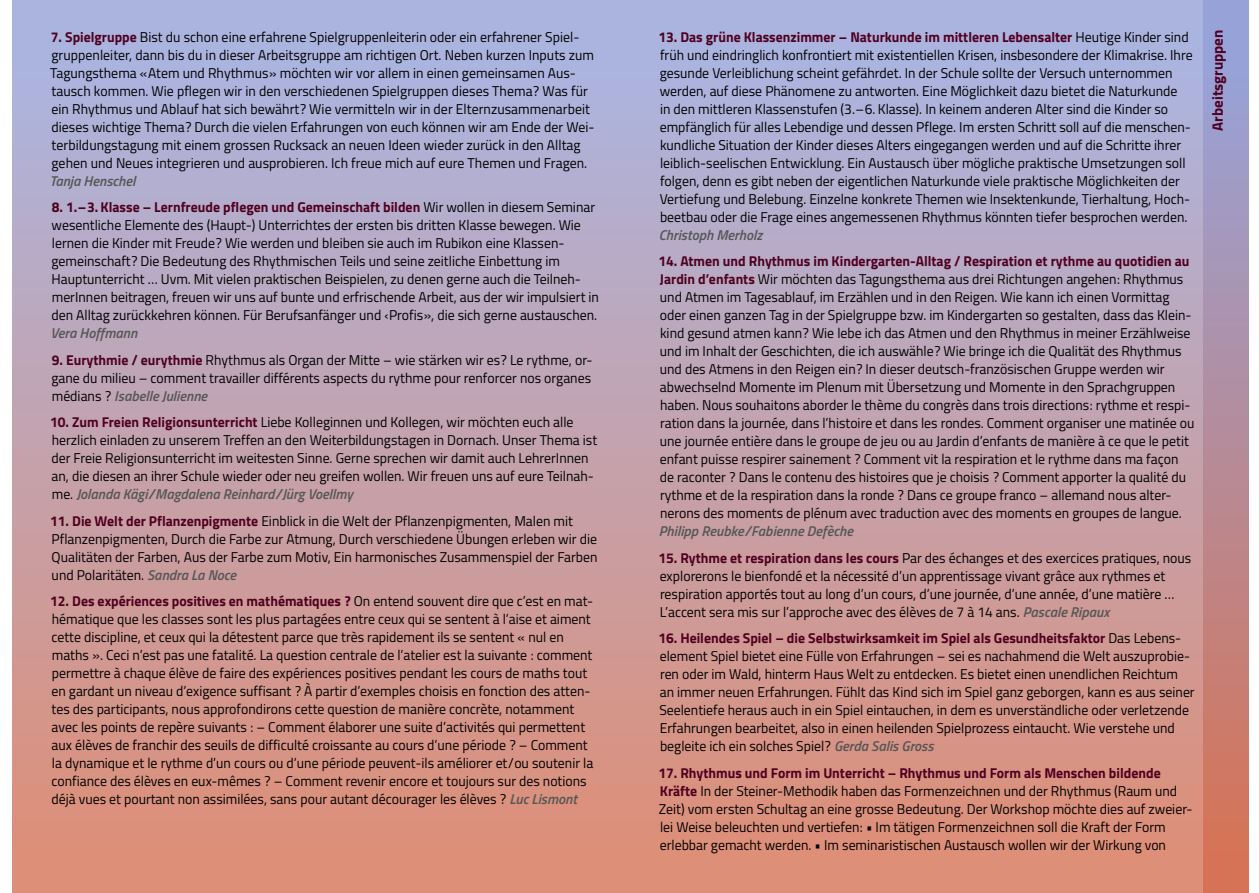
<style>
.page{position:relative;width:1259px;height:893px;background:#fff}
.page>*{position:absolute;margin:0;border:0;box-sizing:border-box;transform-origin:0 0}
.t1{font:700 15px "Titillium";color:#500020}
.t2{font:14.25px/18px "Titillium";color:#000}
.t3{font:italic 600 14.25px "Titillium";color:#555756}
.s1{font-weight:700;color:#500020}
.s2{font-weight:600;font-style:italic;color:#555756}
</style>
<div class="page">
<div style="left:1203px;top:0;width:45px;height:893px;background:linear-gradient(to bottom,#93a5e1,#d87251)"></div>
<div style="left:13px;top:0;width:1190px;height:893px;background:linear-gradient(to bottom,#a8b7e7,#e08d73)"></div>
<p class="t2" style="left:50px;top:27px;width:546px"><span class="s1">7. Spielgruppe</span> Bist du schon eine erfahrene Spielgruppenleiterin oder ein erfahrener Spiel&shy;gruppenleiter, dann bis du in dieser Arbeitsgruppe am richtigen Ort. Neben kurzen Inputs zum Tagungsthema «Atem und Rhythmus» möchten wir vor allem in einen gemeinsamen Aus&shy;tausch kommen. Wie pflegen wir in den verschiedenen Spielgruppen dieses Thema? Was für ein Rhythmus und Ablauf hat sich bewährt? Wie vermitteln wir in der Elternzusammenarbeit dieses wichtige Thema? Durch die vielen Erfahrungen von euch können wir am Ende der Wei&shy;terbildungstagung mit einem grossen Rucksack an neuen Ideen wieder zurück in den Alltag gehen und Neues integrieren und ausprobieren. Ich freue mich auf eure Themen und Fragen.</p>
<p class="t3" style="left:50px;top:170px;width:87px">Tanja Henschel</p>
<p class="t2" style="left:51px;top:197px;width:549px"><span class="s1">8. 1.–3. Klasse – Lernfreude pflegen und Gemeinschaft bilden</span> Wir wollen in diesem Seminar wesentliche Elemente des (Haupt-) Unterrichtes der ersten bis dritten Klasse bewegen. Wie lernen die Kinder mit Freude? Wie werden und bleiben sie auch im Rubikon eine Klassen&shy;gemeinschaft? Die Bedeutung des Rhythmischen Teils und seine zeitliche Einbettung im Hauptunterricht … Uvm. Mit vielen praktischen Beispielen, zu denen gerne auch die Teilneh&shy;merInnen beitragen, freuen wir uns auf bunte und erfrischende Arbeit, aus der wir impulsiert in den Alltag zurückkehren können. Für Berufsanfänger und ‹Profis», die sich gerne austauschen.</p>
<p class="t3" style="left:50px;top:322px;width:88px">Vera Hoffmann</p>
<p class="t2" style="left:51px;top:350px;width:542px;text-align:justify"><span class="s1">9. Eurythmie / eurythmie</span> Rhythmus als Organ der Mitte – wie stärken wir es? Le rythme, or&shy;gane du milieu – comment travailler différents aspects du rythme pour renforcer nos organes médians ? <span class="s2">Isabelle Julienne</span></p>
<p class="t2" style="left:50px;top:412px;width:548px"><span class="s1">10. Zum Freien Religionsunterricht</span> Liebe Kolleginnen und Kollegen, wir möchten euch alle herzlich einladen zu unserem Treffen an den Weiterbildungstagen in Dornach. Unser Thema ist der Freie Religionsunterricht im weitesten Sinne. Gerne sprechen wir damit auch LehrerInnen an, die diesen an ihrer Schule wieder oder neu greifen wollen. Wir freuen uns auf eure Teilnah&shy;me. <span class="s2">Jolanda Kägi/Magdalena Reinhard/Jürg Voellmy</span></p>
<p class="t2" style="left:50px;top:511px;width:549px"><span class="s1">11. Die Welt der Pflanzenpigmente</span> Einblick in die Welt der Pflanzenpigmenten, Malen mit Pflanzenpigmenten, Durch die Farbe zur Atmung, Durch verschiedene Übungen erleben wir die Qualitäten der Farben, Aus der Farbe zum Motiv, Ein harmonisches Zusammenspiel der Farben und Polaritäten. <span class="s2">Sandra La Noce</span></p>
<p class="t2" style="left:50px;top:591px;width:545px"><span class="s1">12. Des expériences positives en mathématiques ?</span> On entend souvent dire que c’est en mat&shy;hématique que les classes sont les plus partagées entre ceux qui se sentent à l’aise et aiment cette discipline, et ceux qui la détestent parce que très rapidement ils se sentent « nul en maths ». Ceci n’est pas une fatalité. La question centrale de l’atelier est la suivante : comment permettre à chaque élève de faire des expériences positives pendant les cours de maths tout en gardant un niveau d’exigence suffisant ? À partir d’exemples choisis en fonction des atten&shy;tes des participants, nous approfondirons cette question de manière concrète, notamment avec les points de repère suivants : – Comment élaborer une suite d’activités qui permettent aux élèves de franchir des seuils de difficulté croissante au cours d’une période ? – Comment la dynamique et le rythme d’un cours ou d’une période peuvent-ils améliorer et/ou soutenir la confiance des élèves en eux-mêmes ? – Comment revenir encore et toujours sur des notions déjà vues et pourtant non assimilées, sans pour autant décourager les élèves ? <span class="s2">Luc Lismont</span></p>
<p class="t2" style="left:658px;top:27px;width:536px"><span class="s1">13. Das grüne Klassenzimmer – Naturkunde im mittleren Lebensalter</span> Heutige Kinder sind früh und eindringlich konfrontiert mit existentiellen Krisen, insbesondere der Klimakrise. Ihre gesunde Verleiblichung scheint gefährdet. In der Schule sollte der Versuch unternommen werden, auf diese Phänomene zu antworten. Eine Möglichkeit dazu bietet die Naturkunde<br>in den mittleren Klassenstufen (3.–6. Klasse). In keinem anderen Alter sind die Kinder so empfänglich für alles Lebendige und dessen Pflege. Im ersten Schritt soll auf die menschen&shy;kundliche Situation der Kinder dieses Alters eingegangen werden und auf die Schritte ihrer leiblich-seelischen Entwicklung. Ein Austausch über mögliche praktische Umsetzungen soll folgen, denn es gibt neben der eigentlichen Naturkunde viele praktische Möglichkeiten der Vertiefung und Belebung. Einzelne konkrete Themen wie Insektenkunde, Tierhaltung, Hoch&shy;beetbau oder die Frage eines angemessenen Rhythmus könnten tiefer besprochen werden.</p>
<p class="t3" style="left:659px;top:224px;width:105px">Christoph Merholz</p>
<p class="t2" style="left:658px;top:251px;width:537px"><span class="s1">14. Atmen und Rhythmus im Kindergarten-Alltag / Respiration et rythme au quotidien au Jardin d’enfants</span> Wir möchten das Tagungsthema aus drei Richtungen angehen: Rhythmus und Atmen im Tagesablauf, im Erzählen und in den Reigen. Wie kann ich einen Vormittag oder einen ganzen Tag in der Spielgruppe bzw. im Kindergarten so gestalten, dass das Klein&shy;kind gesund atmen kann? Wie lebe ich das Atmen und den Rhythmus in meiner Erzählweise und im Inhalt der Geschichten, die ich auswähle? Wie bringe ich die Qualität des Rhythmus und des Atmens in den Reigen ein? In dieser deutsch-französischen Gruppe werden wir abwechselnd Momente im Plenum mit Übersetzung und Momente in den Sprachgruppen haben. Nous souhaitons aborder le thème du congrès dans trois directions: rythme et respi&shy;ration dans la journée, dans l’histoire et dans les rondes. Comment organiser une matinée ou une journée entière dans le groupe de jeu ou au Jardin d’enfants de manière à ce que le petit enfant puisse respirer sainement ? Comment vit la respiration et le rythme dans ma façon de raconter ? Dans le contenu des histoires que je choisis ? Comment apporter la qualité du rythme et de la respiration dans la ronde ? Dans ce groupe franco – allemand nous alter&shy;nerons des moments de plénum avec traduction avec des moments en groupes de langue.</p>
<p class="t3" style="left:659px;top:520px;width:196px">Philipp Reubke/Fabienne Defèche</p>
<p class="t2" style="left:658px;top:548px;width:534px"><span class="s1">15. Rythme et respiration dans les cours</span> Par des échanges et des exercices pratiques, nous explorerons le bienfondé et la nécessité d’un apprentissage vivant grâce aux rythmes et respiration apportés tout au long d’un cours, d’une journée, d’une année, d’une matière … L’accent sera mis sur l’approche avec des élèves de 7 à 14 ans. <span class="s2">Pascale Ripaux</span></p>
<p class="t2" style="left:658px;top:628px;width:538px"><span class="s1">16. Heilendes Spiel – die Selbstwirksamkeit im Spiel als Gesundheitsfaktor</span> Das Lebens&shy;element Spiel bietet eine Fülle von Erfahrungen – sei es nachahmend die Welt auszuprobie&shy;ren oder im Wald, hinterm Haus Welt zu entdecken. Es bietet einen unendlichen Reichtum<br>an immer neuen Erfahrungen. Fühlt das Kind sich im Spiel ganz geborgen, kann es aus seiner Seelentiefe heraus auch in ein Spiel eintauchen, in dem es unverständliche oder verletzende Erfahrungen bearbeitet, also in einen heilenden Spielprozess eintaucht. Wie verstehe und begleite ich ein solches Spiel? <span class="s2">Gerda Salis Gross</span></p>
<p class="t2" style="left:658px;top:763px;width:536px"><span class="s1">17. Rhythmus und Form im Unterricht – Rhythmus und Form als Menschen bildende Kräfte</span> In der Steiner-Methodik haben das Formenzeichnen und der Rhythmus (Raum und Zeit) vom ersten Schultag an eine grosse Bedeutung. Der Workshop möchte dies auf zweier&shy;lei Weise beleuchten und vertiefen: • Im tätigen Formenzeichnen soll die Kraft der Form erlebbar gemacht werden. • Im seminaristischen Austausch wollen wir der Wirkung von</p>
<p class="t1" style="left:1206px;top:131px;width:102px;rotate:-90deg">Arbeitsgruppen</p>
</div>
